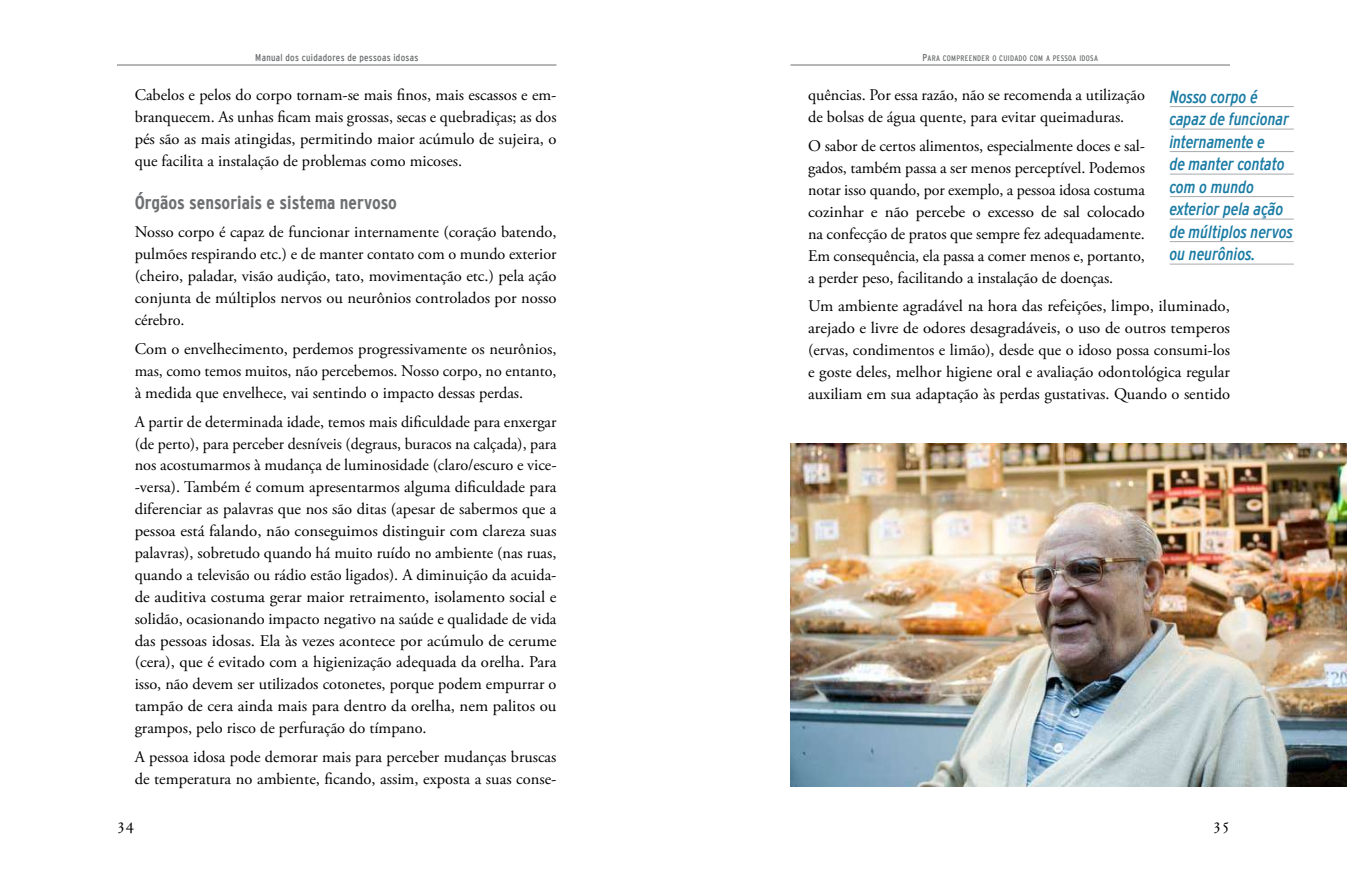
<style>
.page{position:relative;width:1347px;height:886px;background:#fff}
.page>*{position:absolute;margin:0;border:0;box-sizing:border-box;transform-origin:0 0}
.t1{font:700 condensed 18.75px "Interstate";color:#6d6f71}
.t2{font:italic condensed 17.5px/22.5px "Interstate";color:#1a7ba3}
.t3{font:17.5px "Adobe Garamond Pro";color:#000}
.t4{font:16.25px/21.9px "Adobe Garamond Pro";color:#000;text-align:justify}
.t5{font:16.25px/21.9px "Adobe Garamond Pro";color:#000;text-align:justify;scale:1.04 1}
.t6{font:condensed 10px "Interstate";letter-spacing:.03em;color:#6d6f71}
.t7{font:8px "Interstate Regular Condensed SC800";letter-spacing:.035em;color:#6d6f71}
.s1{font-size:10px}
</style>
<div class="page">
<hr style="left:117px;top:65px;width:439px;height:1px;background:#6d6f71">
<hr style="left:790px;top:65px;width:440px;height:1px;background:#6d6f71">
<hr style="left:1169px;top:106px;width:124px;height:1px;background:#a7a9ac">
<hr style="left:1169px;top:129px;width:124px;height:1px;background:#a7a9ac">
<hr style="left:1169px;top:151px;width:124px;height:1px;background:#a7a9ac">
<hr style="left:1169px;top:174px;width:124px;height:1px;background:#a7a9ac">
<hr style="left:1169px;top:196px;width:124px;height:1px;background:#a7a9ac">
<hr style="left:1169px;top:219px;width:124px;height:1px;background:#a7a9ac">
<hr style="left:1169px;top:241px;width:124px;height:1px;background:#a7a9ac">
<hr style="left:1169px;top:264px;width:124px;height:1px;background:#a7a9ac">
<img style="left:790px;top:443px;width:556px;height:344px">
<p class="t6" style="left:255px;top:52px;width:164px">Manual dos cuidadores de pessoas idosas</p>
<p class="t7" style="left:922px;top:54px;width:177px"><span class="s1">P</span>ARA COMPREENDER O CUIDADO COM A PESSOA IDOSA</p>
<p class="t4" style="left:135px;top:85px;width:423px">Cabelos e pelos do corpo tornam-se mais finos, mais escassos e em&shy;branquecem. As unhas ficam mais grossas, secas e quebradiças; as dos pés são as mais atingidas, permitindo maior acúmulo de sujeira, o que facilita a instalação de problemas como micoses.</p>
<p class="t1" style="left:135px;top:191px;width:264px">Órgãos sensoriais e sistema nervoso</p>
<p class="t4" style="left:135px;top:222px;width:423px">Nosso corpo é capaz de funcionar internamente (coração batendo, pulmões respirando etc.) e de manter contato com o mundo exterior (cheiro, paladar, visão audição, tato, movimentação etc.) pela ação conjunta de múltiplos nervos ou neurônios controlados por nosso cérebro.</p>
<p class="t4" style="left:135px;top:338px;width:423px">Com o envelhecimento, perdemos progressivamente os neurônios, mas, como temos muitos, não percebemos. Nosso corpo, no entanto, à medida que envelhece, vai sentindo o impacto dessas perdas.</p>
<p class="t4" style="left:135px;top:411px;width:423px">A partir de determinada idade, temos mais dificuldade para enxergar (de perto), para perceber desníveis (degraus, buracos na calçada), para nos acostumarmos à mudança de luminosidade (claro/escuro e vice--versa). Também é comum apresentarmos alguma dificuldade para diferenciar as palavras que nos são ditas (apesar de sabermos que a pessoa está falando, não conseguimos distinguir com clareza suas palavras), sobretudo quando há muito ruído no ambiente (nas ruas, quando a televisão ou rádio estão ligados). A diminuição da acuida&shy;de auditiva costuma gerar maior retraimento, isolamento social e solidão, ocasionando impacto negativo na saúde e qualidade de vida das pessoas idosas. Ela às vezes acontece por acúmulo de cerume (cera), que é evitado com a higienização adequada da orelha. Para isso, não devem ser utilizados cotonetes, porque podem empurrar o tampão de cera ainda mais para dentro da orelha, nem palitos ou grampos, pelo risco de perfuração do tímpano.</p>
<p class="t4" style="left:135px;top:746px;width:423px">A pessoa idosa pode demorar mais para perceber mudanças bruscas de temperatura no ambiente, ficando, assim, exposta a suas conse-</p>
<p class="t4" style="left:808px;top:85px;width:338px">quências. Por essa razão, não se recomenda a utilização de bolsas de água quente, para evitar queimaduras.</p>
<p class="t4" style="left:808px;top:136px;width:338px">O sabor de certos alimentos, especialmente doces e sal&shy;gados, também passa a ser menos perceptível. Podemos notar isso quando, por exemplo, a pessoa idosa costuma cozinhar e não percebe o excesso de sal colocado na confecção de pratos que sempre fez adequadamente.<br>Em consequência, ela passa a comer menos e, portanto, a perder peso, facilitando a instalação de doenças.</p>
<p class="t5" style="left:808px;top:296px;width:407px">Um ambiente agradável na hora das refeições, limpo, iluminado, arejado e livre de odores desagradáveis, o uso de outros temperos (ervas, condimentos e limão), desde que o idoso possa consumi-los e goste deles, melhor higiene oral e avaliação odontológica regular auxiliam em sua adaptação às perdas gustativas. Quando o sentido</p>
<p class="t2" style="left:1169px;top:85px;width:125px">Nosso corpo é capaz de funcionar internamente e<br>de manter contato com o mundo exterior pela ação de múltiplos nervos ou neurônios.</p>
<p class="t3" style="left:117px;top:814px;width:19px">34</p>
<p class="t3" style="left:1212px;top:814px;width:19px">35</p>
</div>
